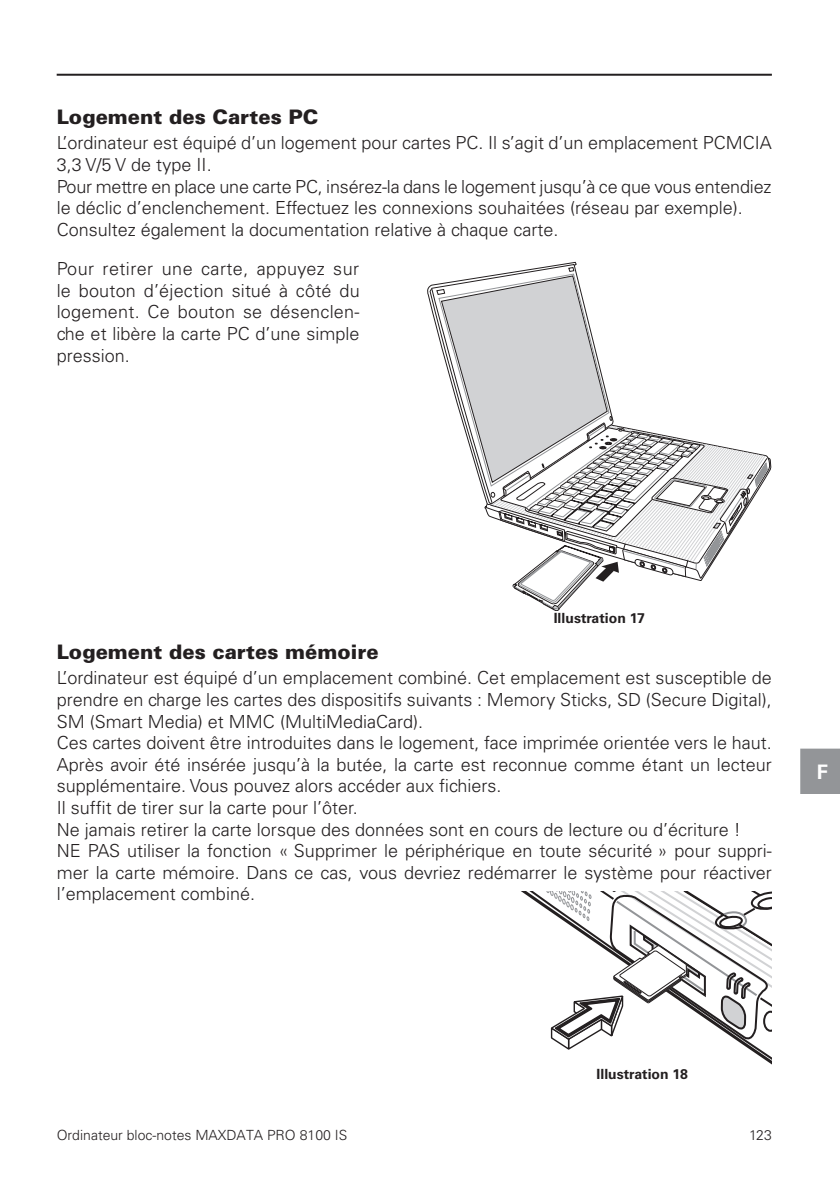
<style>
.page{position:relative;width:840px;height:1191px;background:#fff}
.page>*{position:absolute;margin:0;border:0;box-sizing:border-box;transform-origin:0 0}
.t1{font:900 20px "Univers";color:#231f20}
.t2{font:700 20px "Univers";color:#fff}
.t3{font:300 18px/21.6px "Univers";color:#231f20}
.t4{font:300 14px "Univers";color:#231f20}
.t5{font:700 14px "Univers";color:#231f20}
</style>
<div class="page">
<hr style="left:57px;top:74px;width:714px;height:2px;background:#231f20">
<div style="left:800px;top:748px;width:39px;height:46px;background:#939598"></div>
<svg style="left:548px;top:892px;width:223px;height:172px"></svg>
<svg style="left:427px;top:261px;width:340px;height:350px"></svg>
<p class="t1" style="left:57px;top:104px;width:263px">Logement des Cartes PC</p>
<p class="t3" style="left:57px;top:132px;width:716px">L’ordinateur est équipé d’un logement pour cartes PC. Il s’agit d’un emplacement PCMCIA 3,3 V/5 V de type II.<br>Pour mettre en place une carte PC, insérez-la dans le logement jusqu’à ce que vous entendiez le déclic d’enclenchement. Effectuez les connexions souhaitées (réseau par exemple).<br>Consultez également la documentation relative à chaque carte.</p>
<p class="t3" style="left:57px;top:258px;width:304px;text-align:justify">Pour retirer une carte, appuyez sur le bouton d’éjection situé à côté du logement. Ce bouton se désenclen&shy;che et libère la carte PC d’une simple pression.</p>
<p class="t5" style="left:553px;top:610px;width:93px">Illustration 17</p>
<p class="t1" style="left:57px;top:639px;width:323px">Logement des cartes mémoire</p>
<p class="t3" style="left:57px;top:667px;width:716px">L’ordinateur est équipé d’un emplacement combiné. Cet emplacement est susceptible de prendre en charge les cartes des dispositifs suivants : Memory Sticks, SD (Secure Digital), SM (Smart Media) et MMC (MultiMediaCard).<br>Ces cartes doivent être introduites dans le logement, face imprimée orientée vers le haut.<br>Après avoir été insérée jusqu’à la butée, la carte est reconnue comme étant un lecteur supplémentaire. Vous pouvez alors accéder aux fichiers.<br>Il suffit de tirer sur la carte pour l’ôter.<br>Ne jamais retirer la carte lorsque des données sont en cours de lecture ou d’écriture !<br>NE PAS utiliser la fonction « Supprimer le périphérique en toute sécurité » pour suppri&shy;mer la carte mémoire. Dans ce cas, vous devriez redémarrer le système pour réactiver l’emplacement combiné.</p>
<p class="t2" style="left:816px;top:760px;width:13px">F</p>
<p class="t4" style="left:57px;top:1126px;width:292px">Ordinateur bloc-notes MAXDATA PRO 8100 IS</p>
<p class="t5" style="left:596px;top:1065px;width:93px">Illustration 18</p>
<p class="t4" style="left:748px;top:1126px;width:24px">123</p>
</div>
